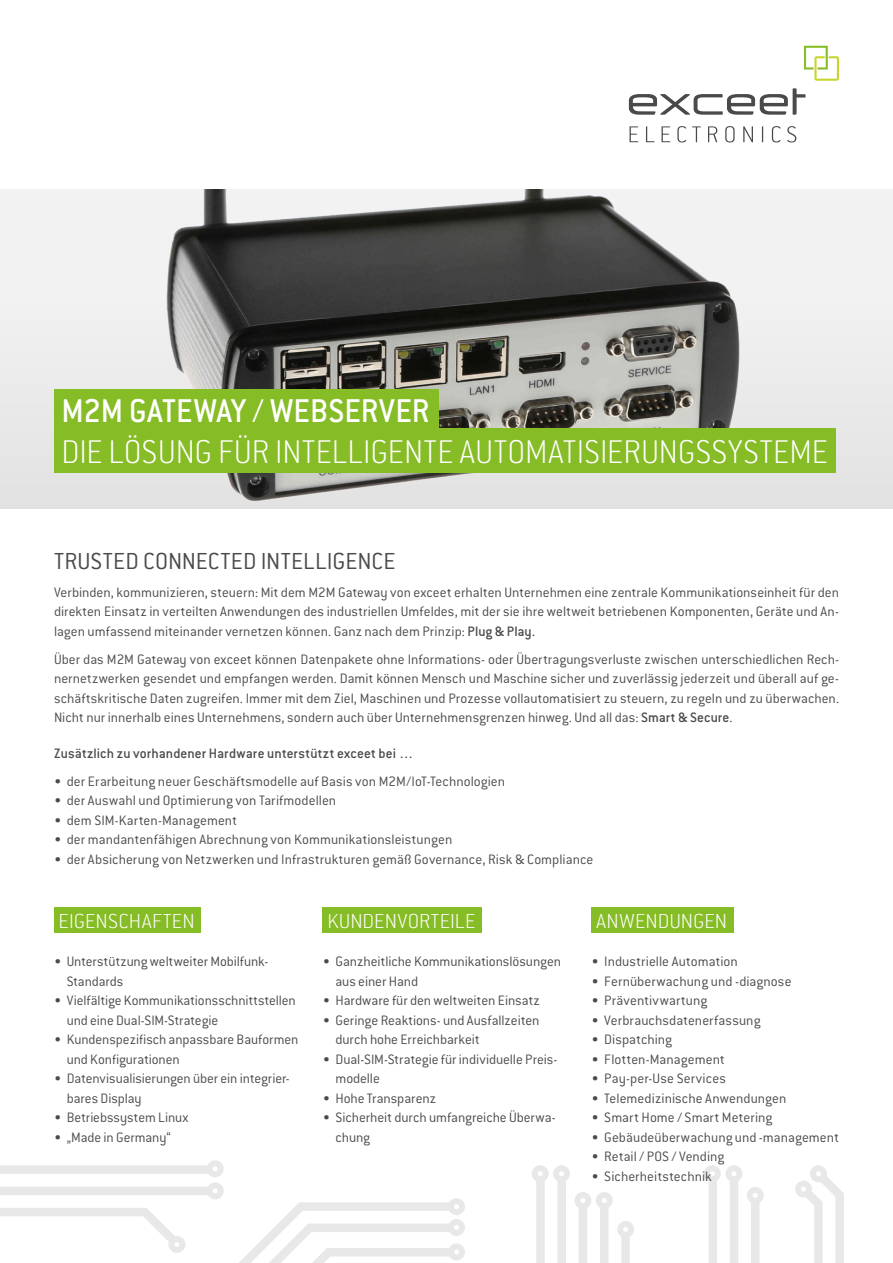
<style>
.page{position:relative;width:893px;height:1263px;background:#fff}
.page>*{position:absolute;margin:0;border:0;box-sizing:border-box;transform-origin:0 0}
.t1{font:200 36.15px "Conduit ITC Std";letter-spacing:.005em;color:#fff;scale:.96 1}
.t2{font:500 36.15px "Conduit ITC Std";letter-spacing:-.005em;color:#fff;scale:.96 1}
.t3{font:300 25.5px "Conduit ITC Std";letter-spacing:.005em;color:#4a4a49}
.t4{font:200 22.35px "Conduit ITC Std";letter-spacing:.01em;color:#fff}
.t5{font:300 15px/19.5px "Conduit ITC Std";color:#4a4a49}
.t6{font:500 15px "Conduit ITC Std";letter-spacing:.005em;color:#4a4a49}
.s1{font-weight:500}
</style>
<div class="page">
<div style="left:0;top:189px;width:893px;height:319px;background:#eee"></div>
<img style="left:61px;top:189px;width:783px;height:319px">
<svg style="left:0;top:1160px;width:844px;height:103px"></svg>
<div style="left:54px;top:390px;width:385px;height:41px;background:#86bc25"></div>
<div style="left:54px;top:428px;width:782px;height:44px;background:#86bc25"></div>
<div style="left:54px;top:908px;width:146px;height:25px;background:#86bc25"></div>
<div style="left:323px;top:908px;width:159px;height:25px;background:#86bc25"></div>
<div style="left:591px;top:908px;width:143px;height:25px;background:#86bc25"></div>
<svg style="left:804px;top:46px;width:35px;height:35px"></svg>
<svg style="left:629px;top:88px;width:176px;height:27px"></svg>
<svg style="left:629px;top:126px;width:9px;height:16px"></svg>
<svg style="left:646px;top:126px;width:8px;height:16px"></svg>
<svg style="left:661px;top:126px;width:9px;height:16px"></svg>
<svg style="left:677px;top:126px;width:9px;height:16px"></svg>
<svg style="left:692px;top:126px;width:9px;height:16px"></svg>
<svg style="left:708px;top:126px;width:9px;height:16px"></svg>
<svg style="left:725px;top:126px;width:10px;height:16px"></svg>
<svg style="left:743px;top:126px;width:10px;height:16px"></svg>
<svg style="left:762px;top:126px;width:1px;height:16px"></svg>
<svg style="left:772px;top:126px;width:9px;height:16px"></svg>
<svg style="left:787px;top:126px;width:9px;height:16px"></svg>
<h1 class="t2" style="left:61px;top:389px;width:385px">M2M GATEWAY / WEBSERVER</h1>
<h1 class="t1" style="left:61px;top:429px;width:800px">DIE LÖSUNG FÜR INTELLIGENTE AUTOMATISIERUNGSSYSTEME</h1>
<h2 class="t3" style="left:54px;top:545px;width:343px">TRUSTED CONNECTED INTELLIGENCE</h2>
<p class="t5" style="left:54px;top:582px;width:787px;text-align:justify">Verbinden, kommunizieren, steuern: Mit dem M2M Gateway von exceet erhalten Unternehmen eine zentrale Kommunikationseinheit für den direkten Einsatz in verteilten Anwendungen des industriellen Umfeldes, mit der sie ihre weltweit betriebenen Komponenten, Geräte und An&shy;lagen umfassend miteinander vernetzen können. Ganz nach dem Prinzip: <span class="s1">Plug &amp; Play.</span></p>
<p class="t5" style="left:54px;top:649px;width:787px;text-align:justify">Über das M2M Gateway von exceet können Datenpakete ohne Informations- oder Übertragungsverluste zwischen unterschiedlichen Rech&shy;nernetzwerken gesendet und empfangen werden. Damit können Mensch und Maschine sicher und zuverlässig jederzeit und überall auf ge&shy;schäftskritische Daten zugreifen. Immer mit dem Ziel, Maschinen und Prozesse vollautomatisiert zu steuern, zu regeln und zu überwachen.<br>Nicht nur innerhalb eines Unternehmens, sondern auch über Unternehmensgrenzen hinweg. Und all das: <span class="s1">Smart &amp; Secure</span>.</p>
<p class="t6" style="left:54px;top:744px;width:361px">Zusätzlich zu vorhandener Hardware unterstützt exceet bei …</p>
<p class="t5" style="left:54px;top:771px;width:453px">• der Erarbeitung neuer Geschäftsmodelle auf Basis von M2M/IoT-Technologien</p>
<p class="t5" style="left:54px;top:790px;width:284px">• der Auswahl und Optimierung von Tarifmodellen</p>
<p class="t5" style="left:54px;top:810px;width:185px">• dem SIM-Karten-Management</p>
<p class="t5" style="left:54px;top:829px;width:400px">• der mandantenfähigen Abrechnung von Kommunikationsleistungen</p>
<p class="t5" style="left:54px;top:849px;width:541px">• der Absicherung von Netzwerken und Infrastrukturen gemäß Governance, Risk &amp; Compliance</p>
<h3 class="t4" style="left:59px;top:907px;width:138px">EIGENSCHAFTEN</h3>
<h3 class="t4" style="left:327px;top:907px;width:149px">KUNDENVORTEILE</h3>
<h3 class="t4" style="left:596px;top:907px;width:133px">ANWENDUNGEN</h3>
<p class="t5" style="left:67px;top:951px;width:203px;text-indent:-13px">• Unterstützung weltweiter Mobilfunk-<br>Standards</p>
<p class="t5" style="left:67px;top:990px;width:231px;text-indent:-13px">• Vielfältige Kommunikationsschnittstellen und eine Dual-SIM-Strategie</p>
<p class="t5" style="left:67px;top:1029px;width:233px;text-indent:-13px">• Kundenspezifisch anpassbare Bauformen und Konfigurationen</p>
<p class="t5" style="left:67px;top:1068px;width:224px;text-indent:-13px">• Datenvisualisierungen über ein integrier&shy;bares Display</p>
<p class="t5" style="left:54px;top:1107px;width:136px">• Betriebssystem Linux</p>
<p class="t5" style="left:54px;top:1127px;width:118px">• „Made in Germany“</p>
<p class="t5" style="left:335px;top:951px;width:227px;text-indent:-13px">• Ganzheitliche Kommunikationslösungen aus einer Hand</p>
<p class="t5" style="left:323px;top:990px;width:219px">• Hardware für den weltweiten Einsatz</p>
<p class="t5" style="left:335px;top:1010px;width:205px;text-indent:-13px">• Geringe Reaktions- und Ausfallzeiten durch hohe Erreichbarkeit</p>
<p class="t5" style="left:335px;top:1049px;width:224px;text-indent:-13px">• Dual-SIM-Strategie für individuelle Preis&shy;modelle</p>
<p class="t5" style="left:323px;top:1088px;width:115px">• Hohe Transparenz</p>
<p class="t5" style="left:335px;top:1107px;width:222px;text-indent:-13px">• Sicherheit durch umfangreiche Überwa&shy;chung</p>
<p class="t5" style="left:591px;top:951px;width:148px">• Industrielle Automation</p>
<p class="t5" style="left:591px;top:971px;width:202px">• Fernüberwachung und -diagnose</p>
<p class="t5" style="left:591px;top:990px;width:117px">• Präventivwartung</p>
<p class="t5" style="left:591px;top:1010px;width:171px">• Verbrauchsdatenerfassung</p>
<p class="t5" style="left:591px;top:1029px;width:82px">• Dispatching</p>
<p class="t5" style="left:591px;top:1049px;width:135px">• Flotten-Management</p>
<p class="t5" style="left:591px;top:1068px;width:136px">• Pay-per-Use Services</p>
<p class="t5" style="left:591px;top:1088px;width:196px">• Telemedizinische Anwendungen</p>
<p class="t5" style="left:591px;top:1107px;width:182px">• Smart Home / Smart Metering</p>
<p class="t5" style="left:591px;top:1127px;width:249px">• Gebäudeüberwachung und -management</p>
<p class="t5" style="left:591px;top:1146px;width:134px">• Retail / POS / Vending</p>
<p class="t5" style="left:591px;top:1166px;width:122px">• Sicherheitstechnik</p>
</div>
